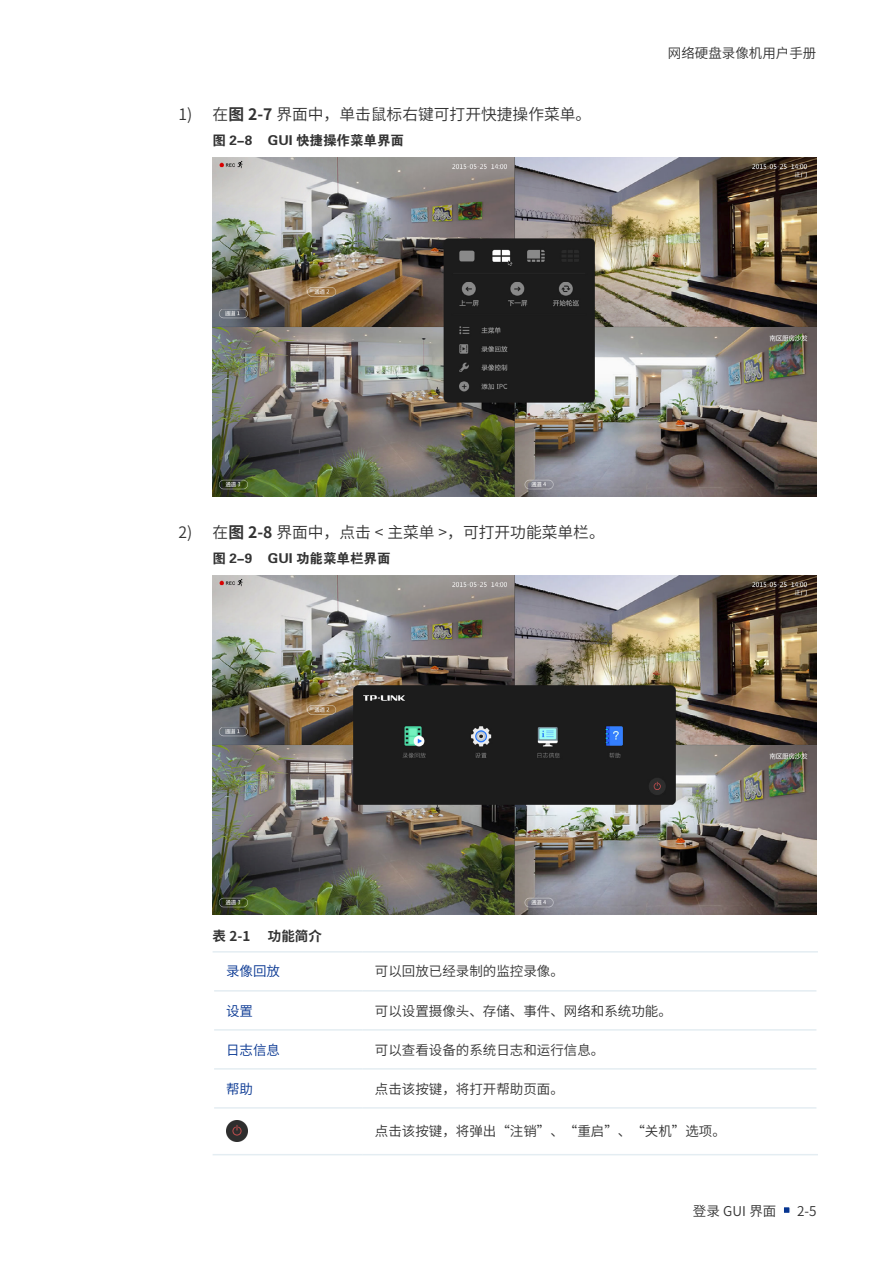
<style>
.page{position:relative;width:893px;height:1263px;background:#fff}
.page>*{position:absolute;margin:0;border:0;box-sizing:border-box;transform-origin:0 0}
.t1{font:15.75px "Source Han Sans CN";color:#333}
.界面项说明文字{font:13.5px "Source Han Sans CN";color:#333}
.t2{font:13.5px "FZDHTJW GB1 0";color:#333}
.界面项目栏{font:13.5px "Source Han Sans CN";color:#063591}
.t3{font:700 13.5px "Source Han Sans CN";color:#333}
.s1{font-weight:700}
</style>
<div class="page">
<div style="left:783px;top:1206px;width:7px;height:7px;background:#063591"></div>
<div style="left:782px;top:1206px;width:9px;height:8px;border:2px solid #fff"></div>
<img style="left:213px;top:157px;width:603px;height:340px">
<img style="left:213px;top:575px;width:603px;height:340px">
<hr style="left:213px;top:951px;width:149px;height:1px;background:#e4edf2">
<hr style="left:214px;top:990px;width:148px;height:1px;background:#e4edf2">
<hr style="left:214px;top:1068px;width:148px;height:2px;background:#e4edf2">
<hr style="left:214px;top:1107px;width:148px;height:2px;background:#e4edf2">
<hr style="left:213px;top:1154px;width:149px;height:1px;background:#e4edf2">
<hr style="left:362px;top:951px;width:456px;height:1px;background:#e4edf2">
<hr style="left:362px;top:990px;width:454px;height:1px;background:#e4edf2">
<hr style="left:362px;top:1068px;width:454px;height:2px;background:#e4edf2">
<hr style="left:362px;top:1107px;width:454px;height:2px;background:#e4edf2">
<hr style="left:362px;top:1154px;width:456px;height:1px;background:#e4edf2">
<hr style="left:214px;top:1029px;width:148px;height:1px;background:#e4edf2">
<hr style="left:362px;top:1029px;width:454px;height:1px;background:#e4edf2">
<img style="left:226px;top:1121px;width:21px;height:21px">
<p class="t1" style="left:179px;top:106px;width:414px">1) 在<span class="s1">图 2-7</span> 界面中，单击鼠标右键可打开快捷操作菜单。</p>
<p class="t2" style="left:213px;top:133px;width:193px">图 2-8 GUI 快捷操作菜单界面</p>
<p class="界面项说明文字" style="left:668px;top:45px;width:150px">网络硬盘录像机用户手册</p>
<p class="t1" style="left:179px;top:523px;width:428px">2) 在<span class="s1">图 2-8</span> 界面中，点击 &lt; 主菜单 &gt;，可打开功能菜单栏。</p>
<p class="t2" style="left:213px;top:551px;width:179px">图 2-9 GUI 功能菜单栏界面</p>
<p class="t3" style="left:213px;top:928px;width:39px">表 2-1</p>
<p class="t3" style="left:268px;top:928px;width:55px">功能简介</p>
<p class="界面项目栏" style="left:226px;top:964px;width:55px">录像回放</p>
<p class="界面项说明文字" style="left:375px;top:964px;width:190px">可以回放已经录制的监控录像。</p>
<p class="界面项目栏" style="left:226px;top:1003px;width:28px">设置</p>
<p class="界面项说明文字" style="left:375px;top:1003px;width:298px">可以设置摄像头、存储、事件、网络和系统功能。</p>
<p class="界面项目栏" style="left:226px;top:1042px;width:55px">日志信息</p>
<p class="界面项说明文字" style="left:375px;top:1042px;width:231px">可以查看设备的系统日志和运行信息。</p>
<p class="界面项目栏" style="left:226px;top:1081px;width:28px">帮助</p>
<p class="界面项说明文字" style="left:375px;top:1081px;width:190px">点击该按键，将打开帮助页面。</p>
<p class="界面项说明文字" style="left:375px;top:1124px;width:352px">点击该按键，将弹出“注销”、“重启”、“关机”选项。</p>
<p class="界面项说明文字" style="left:693px;top:1203px;width:85px">登录 GUI 界面</p>
<p class="界面项说明文字" style="left:797px;top:1203px;width:21px">2-5</p>
</div>
